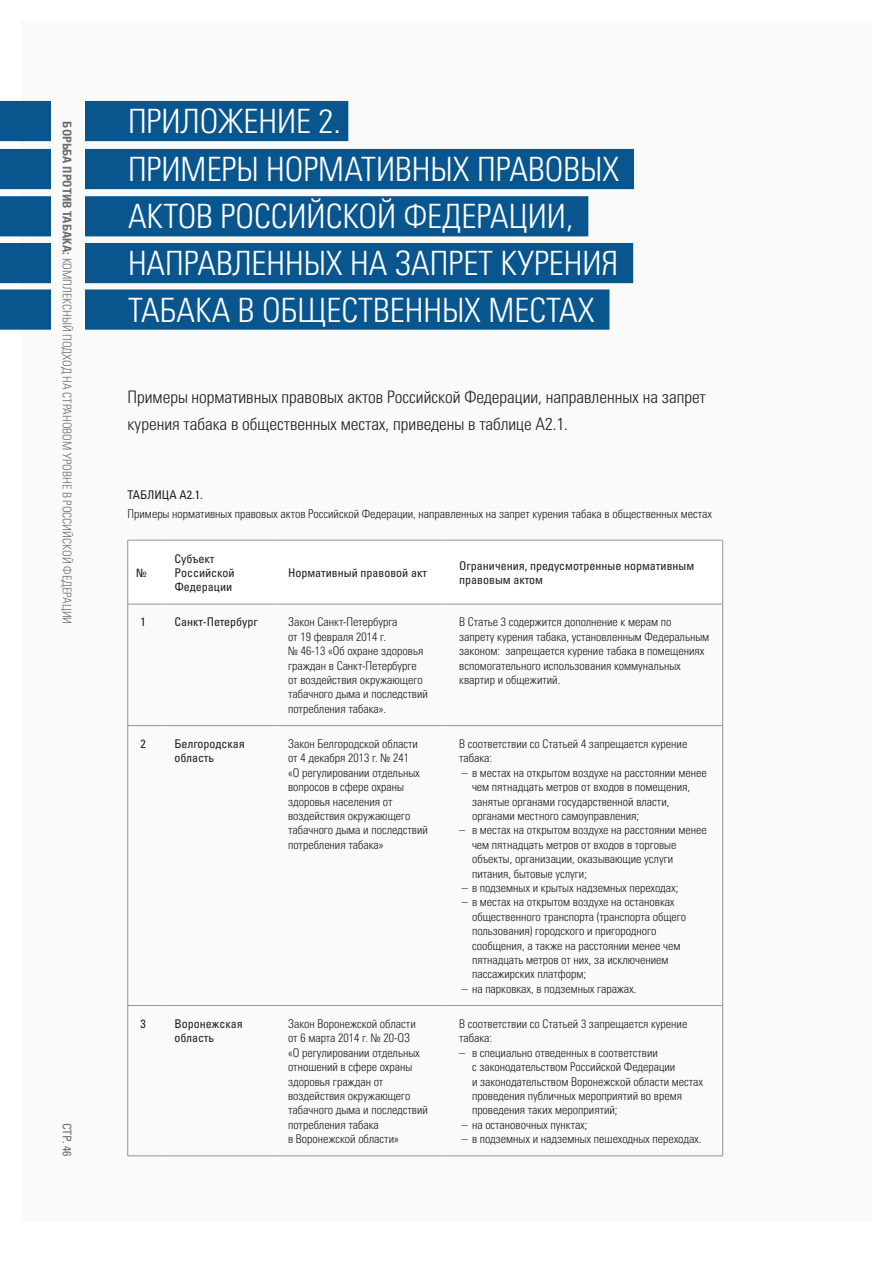
<style>
.page{position:relative;width:893px;height:1263px;background:#fff}
.page>*{position:absolute;margin:0;border:0;box-sizing:border-box;transform-origin:0 0}
.Heading_1_a{font:33.45px "Univers LTCYR 47 Light Cond";color:#fff}
.Body{font:17.25px/27px "Univers LTCYR 47 Light Cond";color:#231f20}
.Body-2{font:12px/14.4px "Univers LTCYR 47 Light Cond";color:#231f20}
.Body-3{font:condensed 12px/14.4px "Univers LTCYR 57";color:#231f20}
.t1{font:12px "Univers LTCYR 47 Light Cond";color:#6c6d70}
.t2{font:condensed 12px "Univers LTCYR 57";color:#6c6d70}
.s1{font-family:"Univers LTCYR 67 Bold Cond"}
</style>
<div class="page">
<div style="left:21px;top:21px;width:851px;height:1201px;background:#fafaf9"></div>
<svg style="left:128px;top:541px;width:594px;height:63px"></svg>
<hr style="left:127px;top:540px;width:1px;height:64px;background:#9a9292">
<hr style="left:162px;top:540px;width:113px;height:1px;background:#9a9292">
<hr style="left:275px;top:540px;width:171px;height:1px;background:#9a9292">
<hr style="left:446px;top:540px;width:277px;height:1px;background:#9a9292">
<hr style="left:722px;top:540px;width:1px;height:64px;background:#9a9292">
<hr style="left:128px;top:604px;width:34px;height:1px;background:#9a9292">
<hr style="left:127px;top:604px;width:1px;height:121px;background:#9a9292">
<hr style="left:162px;top:604px;width:113px;height:1px;background:#9a9292">
<hr style="left:275px;top:604px;width:171px;height:1px;background:#9a9292">
<hr style="left:446px;top:604px;width:277px;height:1px;background:#9a9292">
<hr style="left:722px;top:604px;width:1px;height:121px;background:#9a9292">
<hr style="left:128px;top:725px;width:34px;height:1px;background:#9a9292">
<hr style="left:127px;top:726px;width:1px;height:279px;background:#9a9292">
<hr style="left:162px;top:725px;width:113px;height:1px;background:#9a9292">
<hr style="left:275px;top:725px;width:171px;height:1px;background:#9a9292">
<hr style="left:446px;top:725px;width:277px;height:1px;background:#9a9292">
<hr style="left:722px;top:726px;width:1px;height:279px;background:#9a9292">
<hr style="left:128px;top:1005px;width:34px;height:1px;background:#9a9292">
<hr style="left:127px;top:1006px;width:1px;height:150px;background:#9a9292">
<hr style="left:162px;top:1005px;width:113px;height:1px;background:#9a9292">
<hr style="left:275px;top:1005px;width:171px;height:1px;background:#9a9292">
<hr style="left:446px;top:1005px;width:277px;height:1px;background:#9a9292">
<hr style="left:722px;top:1006px;width:1px;height:150px;background:#9a9292">
<hr style="left:128px;top:1155px;width:34px;height:1px;background:#9a9292">
<hr style="left:162px;top:1155px;width:113px;height:1px;background:#9a9292">
<hr style="left:275px;top:1155px;width:171px;height:1px;background:#9a9292">
<hr style="left:446px;top:1155px;width:277px;height:1px;background:#9a9292">
<hr style="left:128px;top:540px;width:34px;height:1px;background:#9a9292">
<div style="left:0;top:101px;width:348px;height:40px;background:#09568f"></div>
<div style="left:0;top:149px;width:634px;height:40px;background:#09568f"></div>
<div style="left:0;top:196px;width:588px;height:40px;background:#09568f"></div>
<div style="left:0;top:243px;width:633px;height:40px;background:#09568f"></div>
<div style="left:0;top:289px;width:609px;height:41px;background:#09568f"></div>
<div style="left:51px;top:97px;width:33px;height:588px;background:#fafaf9"></div>
<p class="t1" style="left:75px;top:121px;width:504px;rotate:90deg"><span class="s1">БОРЬБА ПРОТИВ ТАБАКА:</span> КОМПЛЕКСНЫЙ ПОДХОД НА СТРАНОВОМ УРОВНЕ В РОССИЙСКОЙ ФЕДЕРАЦИИ</p>
<p class="t2" style="left:75px;top:1123px;width:35px;rotate:90deg">СТР. 46</p>
<p class="Heading_1_a" style="left:128px;top:99px;width:214px">ПРИЛОЖЕНИЕ 2.</p>
<p class="Heading_1_a" style="left:128px;top:147px;width:493px">ПРИМЕРЫ НОРМАТИВНЫХ ПРАВОВЫХ</p>
<p class="Heading_1_a" style="left:128px;top:194px;width:447px">АКТОВ РОССИЙСКОЙ ФЕДЕРАЦИИ,</p>
<p class="Heading_1_a" style="left:128px;top:241px;width:492px">НАПРАВЛЕННЫХ НА ЗАПРЕТ КУРЕНИЯ</p>
<p class="Heading_1_a" style="left:128px;top:287px;width:468px">ТАБАКА В ОБЩЕСТВЕННЫХ МЕСТАХ</p>
<p class="Body" style="left:128px;top:383px;width:580px">Примеры нормативных правовых актов Российской Федерации, направленных на запрет курения табака в общественных местах, приведены в таблице А2.1.</p>
<p class="Body-3" style="left:128px;top:487px;width:77px">ТАБЛИЦА A2.1.</p>
<p class="Body-2" style="left:128px;top:506px;width:586px">Примеры нормативных правовых актов Российской Федерации, направленных на запрет курения табака в общественных местах</p>
<p class="Body-3" style="left:136px;top:565px;width:12px">№</p>
<p class="Body-3" style="left:174px;top:551px;width:62px">Субъект<br>Российской<br>Федерации</p>
<p class="Body-3" style="left:288px;top:565px;width:140px">Нормативный правовой акт</p>
<p class="Body-3" style="left:459px;top:558px;width:236px">Ограничения, предусмотренные нормативным правовым актом</p>
<p class="Body-3" style="left:140px;top:615px;width:7px">1</p>
<p class="Body-3" style="left:174px;top:615px;width:85px">Санкт-Петербург</p>
<p class="Body-2" style="left:288px;top:614px;width:141px">Закон Санкт-Петербурга<br>от 19 февраля 2014 г.<br>№ 46-13 «Об охране здоровья граждан в Санкт-Петербурге от воздействия окружающего табачного дыма и последствий потребления табака».</p>
<p class="Body-2" style="left:459px;top:614px;width:251px">В Статье 3 содержится дополнение к мерам по запрету курения табака, установленным Федеральным законом: запрещается курение табака в помещениях вспомогательного использования коммунальных квартир и общежитий.</p>
<p class="Body-3" style="left:140px;top:736px;width:7px">2</p>
<p class="Body-3" style="left:174px;top:736px;width:72px">Белгородская область</p>
<p class="Body-2" style="left:288px;top:736px;width:141px">Закон Белгородской области от 4 декабря 2013 г. № 241<br>«О регулировании отдельных вопросов в сфере охраны здоровья населения от воздействия окружающего табачного дыма и последствий потребления табака»</p>
<p class="Body-2" style="left:459px;top:736px;width:230px">В соответствии со Статьей 4 запрещается курение табака:</p>
<p class="Body-2" style="left:472px;top:765px;width:236px;text-indent:-10px">– в местах на открытом воздухе на расстоянии менее чем пятнадцать метров от входов в помещения, занятые органами государственной власти, органами местного самоуправления;</p>
<p class="Body-2" style="left:472px;top:822px;width:236px;text-indent:-13px">– в местах на открытом воздухе на расстоянии менее чем пятнадцать метров от входов в торговые объекты, организации, оказывающие услуги питания, бытовые услуги;</p>
<p class="Body-2" style="left:462px;top:880px;width:218px">– в подземных и крытых надземных переходах;</p>
<p class="Body-2" style="left:472px;top:894px;width:216px;text-indent:-10px">– в местах на открытом воздухе на остановках общественного транспорта (транспорта общего пользования) городского и пригородного сообщения, а также на расстоянии менее чем пятнадцать метров от них, за исключением пассажирских платформ;</p>
<p class="Body-2" style="left:462px;top:981px;width:176px">– на парковках, в подземных гаражах.</p>
<p class="Body-3" style="left:141px;top:1016px;width:7px">3</p>
<p class="Body-3" style="left:174px;top:1016px;width:70px">Воронежская область</p>
<p class="Body-2" style="left:288px;top:1016px;width:141px">Закон Воронежской области от 6 марта 2014 г. № 20-ОЗ<br>«О регулировании отдельных отношений в сфере охраны здоровья граждан от воздействия окружающего табачного дыма и последствий потребления табака<br>в Воронежской области»</p>
<p class="Body-2" style="left:459px;top:1016px;width:230px">В соответствии со Статьей 3 запрещается курение табака:</p>
<p class="Body-2" style="left:472px;top:1044px;width:233px;text-indent:-13px">– в специально отведенных в соответствии<br>с законодательством Российской Федерации<br>и законодательством Воронежской области местах проведения публичных мероприятий во время проведения таких мероприятий;</p>
<p class="Body-2" style="left:462px;top:1116px;width:127px">– на остановочных пунктах;</p>
<p class="Body-2" style="left:462px;top:1131px;width:241px">– в подземных и надземных пешеходных переходах.</p>
</div>
